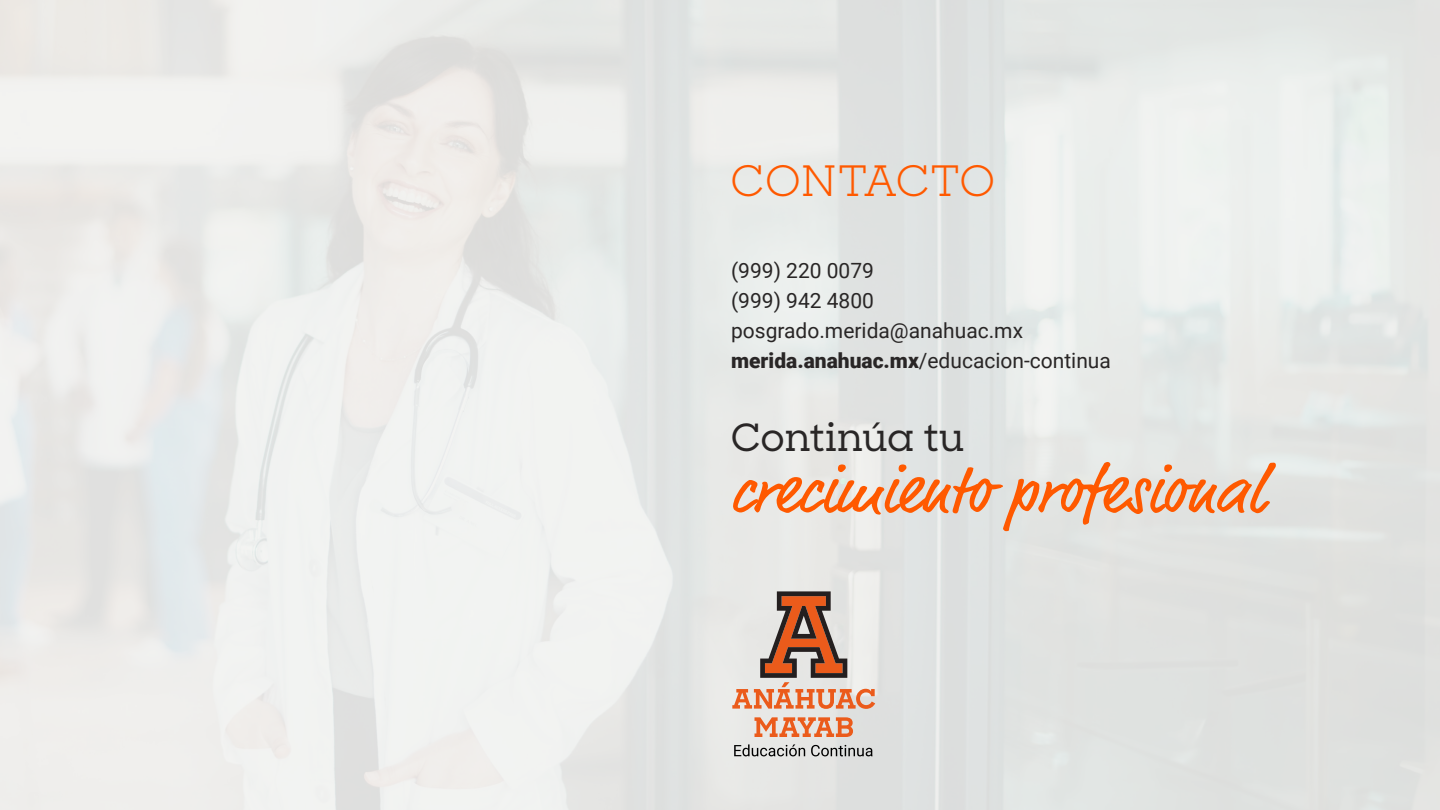
<style>
.page{position:relative;width:1440px;height:810px;background:#fff}
.page>*{position:absolute;margin:0;border:0;box-sizing:border-box;transform-origin:0 0}
.t1{font:67.5px "Market Pro";color:#ff5900}
.t2{font:42px "Sharp Slab";letter-spacing:-.02em;color:#ff5900}
.t3{font:500 37.5px "Sharp Slab";letter-spacing:-.01em;color:#292626}
.t4{font:21px/30px "Roboto";color:#292626}
.s1{font-weight:900}
</style>
<div class="page">
<svg style="left:734px;top:744px;width:71px;height:12px"></svg>
<svg style="left:811px;top:745px;width:62px;height:11px"></svg>
<svg style="left:732px;top:591px;width:143px;height:118px"></svg>
<svg style="left:755px;top:717px;width:98px;height:20px"></svg>
<h2 class="t2" style="left:730px;top:151px;width:268px">CONTACTO</h2>
<p class="t4" style="left:731px;top:255px;width:381px">(999) 220 0079<br>(999) 942 4800 posgrado.merida@anahuac.mx <span class="s1">merida.anahuac.mx</span>/educacion-continua</p>
<h3 class="t3" style="left:730px;top:410px;width:236px">Continúa tu</h3>
<h1 class="t1" style="left:730px;top:445px;width:535px">crecimiento profesional</h1>
</div>
